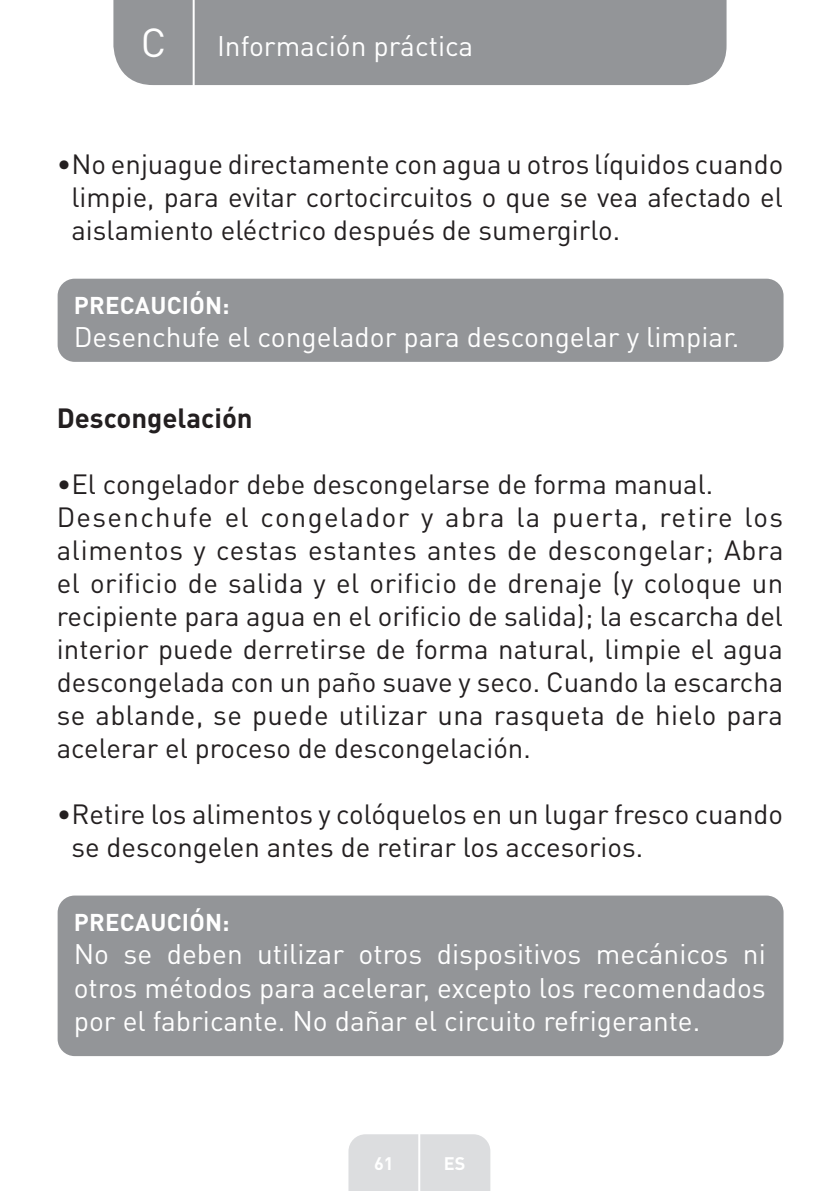
<style>
.page{position:relative;width:840px;height:1191px;background:#fff}
.page>*{position:absolute;margin:0;border:0;box-sizing:border-box;transform-origin:0 0}
.t1{font:40px "DIN Pro";color:#fff}
.t2{font:28px/33.6px "DIN Pro";color:#fff;text-align:justify}
.t3{font:27.6px/33px "DIN Pro";color:#231f20}
.t4{font:700 27.6px "DIN Pro";color:#231f20}
.t5{font:700 24px "DIN Pro";letter-spacing:.01em;color:#fff}
.t6{font:700 18px "DIN Pro";color:#fff}
</style>
<div class="page">
<div style="left:113px;top:0;width:613px;height:85px;background:#939598"></div>
<div style="left:348px;top:1134px;width:142px;height:57px;background:#dcdddf"></div>
<hr style="left:418px;top:1111px;width:2px;height:80px;background:#fff">
<hr style="left:192px;top:0;width:2px;height:88px;background:#fff">
<div style="left:58px;top:279px;width:725px;height:83px;background:#939598;border-radius:17px"></div>
<div style="left:58px;top:895px;width:725px;height:161px;background:#939598;border-radius:17px"></div>
<h1 class="t1" style="left:141px;top:15px;width:27px">C</h1>
<p class="t2" style="left:217px;top:28px;width:257px">Información práctica</p>
<p class="t3" style="left:71px;top:146px;width:713px;text-align:justify;text-indent:-15px">•No enjuague directamente con agua u otros líquidos cuando limpie, para evitar cortocircuitos o que se vea afectado el aislamiento eléctrico después de sumergirlo.</p>
<p class="t5" style="left:74px;top:289px;width:157px">PRECAUCIÓN:</p>
<p class="t2" style="left:74px;top:319px;width:666px">Desenchufe el congelador para descongelar y limpiar.</p>
<p class="t4" style="left:57px;top:399px;width:197px">Descongelación</p>
<p class="t3" style="left:57px;top:466px;width:728px">•El congelador debe descongelarse de forma manual.<br>Desenchufe el congelador y abra la puerta, retire los alimentos y cestas estantes antes de descongelar; Abra el orificio de salida y el orificio de drenaje (y coloque un recipiente para agua en el orificio de salida); la escarcha del interior puede derretirse de forma natural, limpie el agua descongelada con un paño suave y seco. Cuando la escarcha se ablande, se puede utilizar una rasqueta de hielo para acelerar el proceso de descongelación.</p>
<p class="t3" style="left:71px;top:796px;width:712px;text-indent:-15px">•Retire los alimentos y colóquelos en un lugar fresco cuando se descongelen antes de retirar los accesorios.</p>
<p class="t5" style="left:74px;top:905px;width:157px">PRECAUCIÓN:</p>
<p class="t2" style="left:74px;top:936px;width:693px">No se deben utilizar otros dispositivos mecánicos ni otros métodos para acelerar, excepto los recomendados por el fabricante. No dañar el circuito refrigerante.</p>
<p class="t6" style="left:374px;top:1150px;width:21px">61</p>
<p class="t6" style="left:443px;top:1150px;width:23px">ES</p>
</div>
